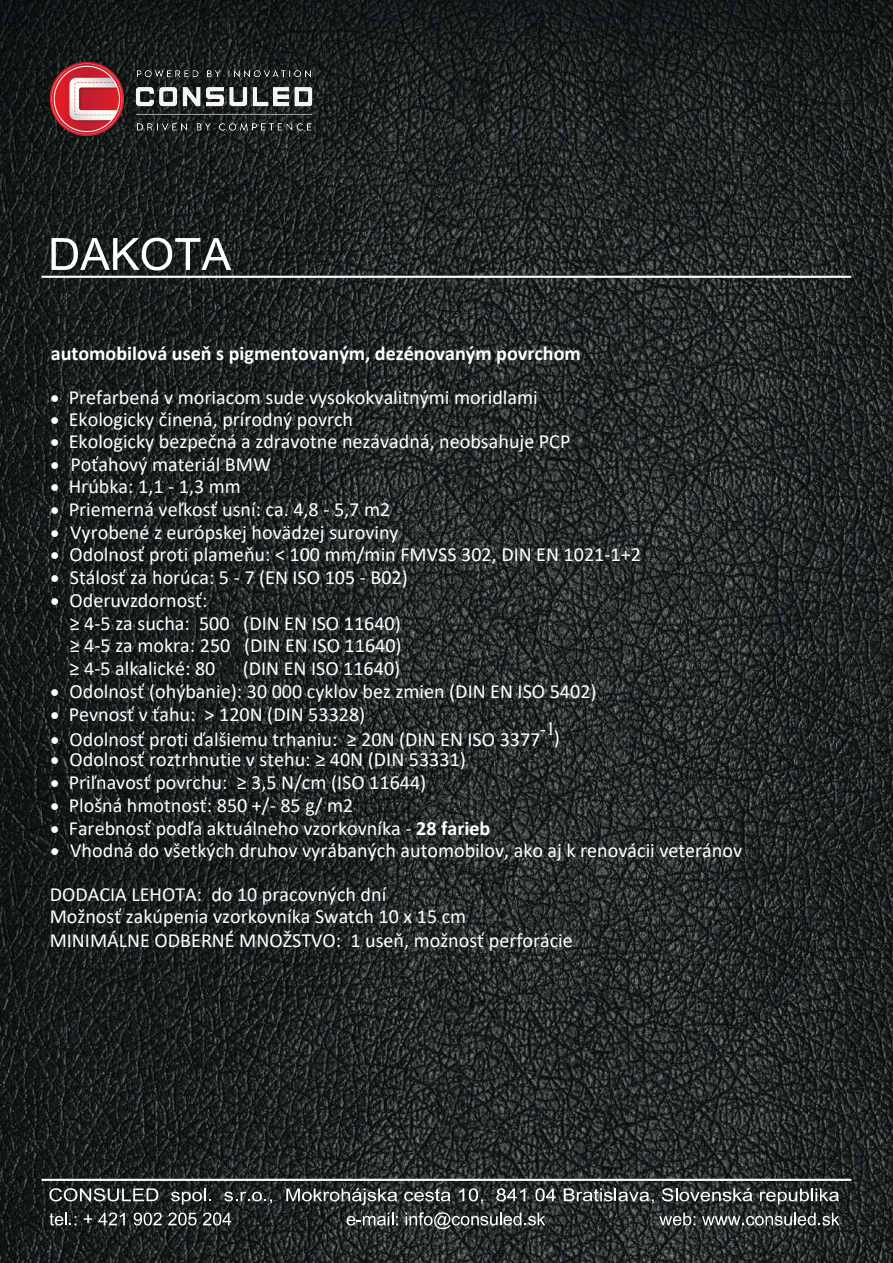
<style>
.page{position:relative;width:893px;height:1263px;background:#fff}
.page>*{position:absolute;margin:0;border:0;box-sizing:border-box;transform-origin:0 0}
.t1{font:20.1px/22.4px "Calibri";color:#fff}
.t2{font:700 20.1px "Calibri";color:#fff}
.t3{font:18.9px "Times New Roman";color:#fff}
.s1{font-family:"Calibri";font-size:20.1px}
.s2{font-weight:700}
</style>
<div class="page">
<img style="left:0;top:0;width:892px;height:1263px">
<svg style="left:51px;top:238px;width:180px;height:32px"></svg>
<svg style="left:50px;top:1188px;width:108px;height:13px"></svg>
<svg style="left:171px;top:1188px;width:40px;height:17px"></svg>
<svg style="left:224px;top:1192px;width:48px;height:12px"></svg>
<svg style="left:286px;top:1188px;width:111px;height:17px;background:#5b605e"></svg>
<svg style="left:404px;top:1189px;width:46px;height:12px"></svg>
<svg style="left:459px;top:1188px;width:24px;height:16px"></svg>
<svg style="left:496px;top:1188px;width:29px;height:13px"></svg>
<svg style="left:535px;top:1188px;width:20px;height:13px"></svg>
<svg style="left:563px;top:1188px;width:90px;height:16px"></svg>
<svg style="left:662px;top:1188px;width:90px;height:13px"></svg>
<svg style="left:760px;top:1188px;width:78px;height:17px"></svg>
<hr style="left:42px;top:1179px;width:808px;height:2px;background:#fff">
<svg style="left:50px;top:1213px;width:26px;height:13px"></svg>
<svg style="left:84px;top:1215px;width:8px;height:8px"></svg>
<svg style="left:98px;top:1213px;width:27px;height:12px"></svg>
<svg style="left:134px;top:1213px;width:28px;height:13px"></svg>
<svg style="left:168px;top:1213px;width:29px;height:13px"></svg>
<svg style="left:203px;top:1213px;width:28px;height:13px"></svg>
<svg style="left:346px;top:1213px;width:52px;height:13px"></svg>
<svg style="left:405px;top:1212px;width:140px;height:17px;background:#5c6160"></svg>
<svg style="left:659px;top:1213px;width:36px;height:13px"></svg>
<svg style="left:702px;top:1213px;width:137px;height:13px;background:#656967"></svg>
<img style="left:29px;top:40px;width:306px;height:119px">
<hr style="left:42px;top:276px;width:808px;height:2px;background:#fff">
<p class="t2" style="left:51px;top:345px;width:531px">automobilová useň s pigmentovaným, dezénovaným povrchom</p>
<p class="t1" style="left:50px;top:387px;width:489px">• Prefarbená v moriacom sude vysokokvalitnými moridlami</p>
<p class="t1" style="left:50px;top:409px;width:304px">• Ekologicky činená, prírodný povrch</p>
<p class="t1" style="left:50px;top:432px;width:521px">• Ekologicky bezpečná a zdravotne nezávadná, neobsahuje PCP</p>
<p class="t1" style="left:50px;top:455px;width:222px">• Poťahový materiál BMW</p>
<p class="t1" style="left:50px;top:477px;width:192px">• Hrúbka: 1,1 - 1,3 mm</p>
<p class="t1" style="left:50px;top:500px;width:341px">• Priemerná veľkosť usní: ca. 4,8 - 5,7 m2</p>
<p class="t1" style="left:50px;top:522px;width:350px">• Vyrobené z európskej hovädzej suroviny</p>
<p class="t1" style="left:50px;top:545px;width:592px">• Odolnosť proti plameňu: &lt; 100 mm/min FMVSS 302, DIN EN 1021-1+2</p>
<p class="t1" style="left:50px;top:568px;width:359px">• Stálosť za horúca: 5 - 7 (EN ISO 105 - B02)</p>
<p class="t1" style="left:69px;top:591px;width:333px;text-indent:-19px">• Oderuvzdornosť:<br>≥ 4-5 za sucha: 500 (DIN EN ISO 11640) ≥ 4-5 za mokra: 250 (DIN EN ISO 11640) ≥ 4-5 alkalické: 80</p>
<p class="t1" style="left:243px;top:658px;width:159px">(DIN EN ISO 11640)</p>
<p class="t1" style="left:50px;top:681px;width:547px">• Odolnosť (ohýbanie): 30 000 cyklov bez zmien (DIN EN ISO 5402)</p>
<p class="t1" style="left:50px;top:704px;width:316px">• Pevnosť v ťahu: &gt; 120N (DIN 53328)</p>
<p class="t1" style="left:50px;top:730px;width:491px">• Odolnosť proti ďalšiemu trhaniu: ≥ 20N (DIN EN ISO 3377</p>
<p class="t3" style="left:539px;top:722px;width:22px">-1<span class="s1">)</span></p>
<p class="t1" style="left:50px;top:749px;width:417px">• Odolnosť roztrhnutie v stehu: ≥ 40N (DIN 53331)</p>
<p class="t1" style="left:50px;top:773px;width:377px">• Priľnavosť povrchu: ≥ 3,5 N/cm (ISO 11644)</p>
<p class="t1" style="left:50px;top:795px;width:304px">• Plošná hmotnosť: 850 +/- 85 g/ m2</p>
<p class="t1" style="left:50px;top:818px;width:441px">• Farebnosť podľa aktuálneho vzorkovníka - <span class="s2">28 farieb</span></p>
<p class="t1" style="left:50px;top:831px;width:694px;line-height:43.3px">• Vhodná do všetkých druhov vyrábaných automobilov, ako aj k renovácii veteránov<br>DODACIA LEHOTA: do 10 pracovných dní</p>
<p class="t1" style="left:50px;top:906px;width:524px;line-height:24.2px">Možnosť zakúpenia vzorkovníka Swatch 10 x 15 cm<br>MINIMÁLNE ODBERNÉ MNOŽSTVO: 1 useň, možnosť perforácie</p>
</div>
